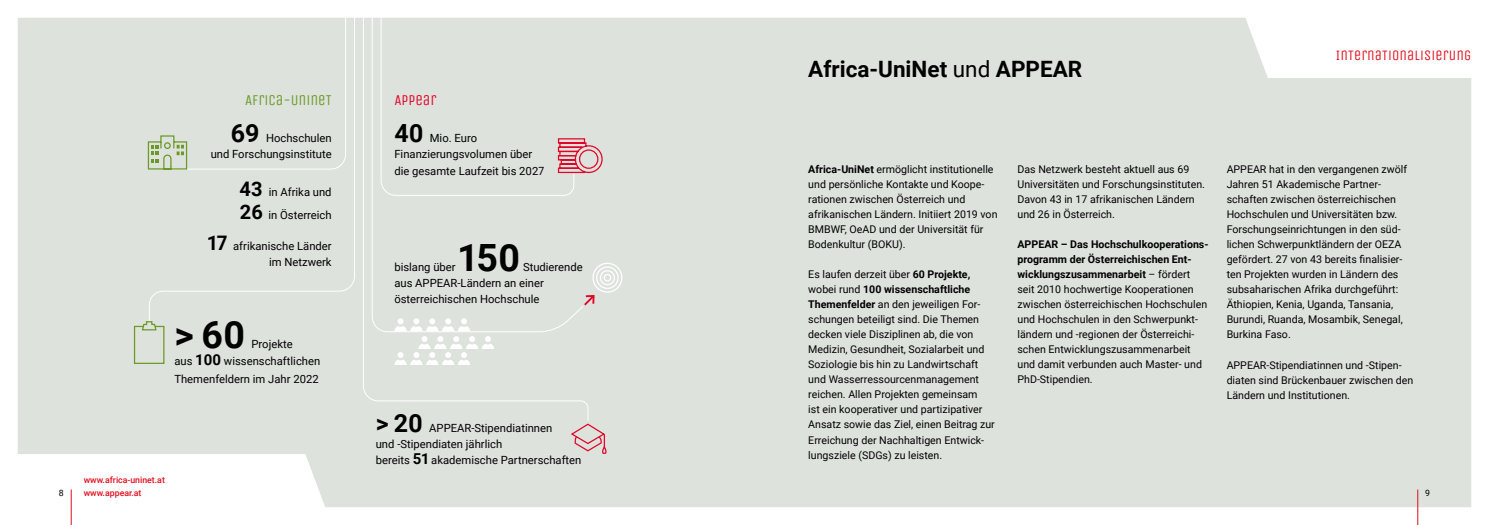
<style>
.page{position:relative;width:1489px;height:525px;background:#fff}
.page>*{position:absolute;margin:0;border:0;box-sizing:border-box;transform-origin:0 0}
.t1{font:700 37.5px "Roboto";color:#000}
.t2{font:700 25px "Roboto";color:#000}
.t3{font:700 22.5px "Roboto";color:#000}
.t4{font:15px "Unica One";color:#6b9927}
.t5{font:15px "Unica One";color:#e20428}
.t6{font:14.38px "Unica One";letter-spacing:.01em;color:#e30c1c}
.t7{font:11.25px/16.2px "Roboto";color:#000}
.t8{font:10.62px/15px "Roboto";color:#000}
.t9{font:500 8.75px/12.5px "Roboto";color:#e30c1c}
.t10{font:8.75px "Roboto";color:#000}
.s1{font-weight:700;font-size:20px}
.s2{font-weight:700;font-size:15px}
.s3{font-weight:400}
.s4{font-weight:700}
</style>
<div class="page">
<div style="left:18px;top:18px;width:1452px;height:489px;background:#dee2dd"></div>
<div style="left:362px;top:18px;width:227px;height:403px;background:#dee2dd"></div>
<div style="left:148px;top:18px;width:207px;height:304px;background:#dee2dd"></div>
<div style="left:371px;top:18px;width:213px;height:314px;background:#dee2dd"></div>
<div style="left:380px;top:18px;width:194px;height:178px;background:#dee2dd"></div>
<div style="left:147px;top:18px;width:199px;height:152px;background:#dee2dd"></div>
<svg style="left:570px;top:422px;width:37px;height:32px"></svg>
<svg style="left:133px;top:320px;width:32px;height:44px"></svg>
<svg style="left:557px;top:137px;width:46px;height:37px;background:#df9ca4"></svg>
<svg style="left:582px;top:260px;width:41px;height:47px;background:#e2e0dd"></svg>
<svg style="left:394px;top:318px;width:100px;height:47px"></svg>
<hr style="left:71px;top:489px;width:1px;height:35px;background:#e30c1c">
<hr style="left:1417px;top:489px;width:1px;height:35px;background:#e30c1c">
<h3 class="t4" style="left:245px;top:91px;width:88px">AFRICA-UNINET</h3>
<h3 class="t5" style="left:394px;top:91px;width:43px">APPEAR</h3>
<h2 class="t2" style="left:231px;top:115px;width:30px">69</h2>
<p class="t7" style="left:211px;top:129px;width:122px;text-align:right">Hochschulen<br>und Forschungsinstitute</p>
<p class="t7" style="left:239px;top:179px;width:93px;line-height:23.5px"><span class="s1">43</span> in Afrika und<br><span class="s1">26</span> in Österreich</p>
<p class="t7" style="left:207px;top:237px;width:126px;text-align:right"><span class="s1">17</span> afrikanische Länder im Netzwerk</p>
<h1 class="t1" style="left:174px;top:308px;width:72px">&gt; 60</h1>
<p class="t7" style="left:174px;top:334px;width:147px;line-height:17.5px;text-indent:77px">Projekte<br>aus <span class="s2">100</span> wissenschaftlichen<br>Themenfeldern im Jahr 2022</p>
<h2 class="t2" style="left:394px;top:115px;width:31px">40</h2>
<p class="t7" style="left:394px;top:129px;width:151px;text-indent:35px">Mio. Euro<br>Finanzierungsvolumen über die gesamte Laufzeit bis 2027</p>
<h1 class="t1" style="left:458px;top:231px;width:63px">150</h1>
<p class="t7" style="left:394px;top:258px;width:63px">bislang über</p>
<p class="t7" style="left:394px;top:258px;width:190px;text-indent:129px">Studierende aus APPEAR-Ländern an einer österreichischen Hochschule</p>
<h2 class="t2" style="left:376px;top:405px;width:49px">&gt; 20</h2>
<p class="t7" style="left:376px;top:419px;width:207px;text-indent:53px">APPEAR-Stipendiatinnen<br>und -Stipendiaten jährlich<br>bereits <span class="s2">51</span> akademische Partnerschaften</p>
<h3 class="t3" style="left:808px;top:53px;width:275px">Africa-UniNet <span class="s3">und</span> APPEAR</h3>
<h3 class="t6" style="left:1335px;top:47px;width:137px">INTERNATIONALISIERUNG</h3>
<p class="t8" style="left:808px;top:161px;width:191px"><span class="s4">Africa-UniNet</span> ermöglicht institutionelle und persönliche Kontakte und Koope&shy;rationen zwischen Österreich und afrikanischen Ländern. Initiiert 2019 von BMBWF, OeAD und der Universität für Bodenkultur (BOKU).</p>
<p class="t8" style="left:808px;top:266px;width:188px">Es laufen derzeit über <span class="s4">60 Projekte, </span>wobei rund <span class="s4">100 wissenschaftliche Themenfelder</span> an den jeweiligen For&shy;schungen beteiligt sind. Die Themen decken viele Disziplinen ab, die von Medizin, Gesundheit, Sozialarbeit und Soziologie bis hin zu Landwirtschaft und Wasserressourcenmanagement reichen. Allen Projekten gemeinsam<br>ist ein kooperativer und partizipativer Ansatz sowie das Ziel, einen Beitrag zur Erreichung der Nachhaltigen Entwick&shy;lungsziele (SDGs) zu leisten.</p>
<p class="t8" style="left:1017px;top:161px;width:189px">Das Netzwerk besteht aktuell aus 69<br>Universitäten und Forschungsinstituten.<br>Davon 43 in 17 afrikanischen Ländern und 26 in Österreich.</p>
<p class="t8" style="left:1017px;top:236px;width:191px"><span class="s4">APPEAR – Das Hochschulkooperations&shy;programm der Österreichischen Ent&shy;wicklungszusammenarbeit</span> – fördert seit 2010 hochwertige Kooperationen zwischen österreichischen Hochschulen und Hochschulen in den Schwerpunkt&shy;ländern und -regionen der Österreichi&shy;schen Entwicklungszusammenarbeit und damit verbunden auch Master- und PhD-Stipendien.</p>
<p class="t8" style="left:1226px;top:161px;width:182px">APPEAR hat in den vergangenen zwölf Jahren 51 Akademische Partner&shy;schaften zwischen österreichischen Hochschulen und Universitäten bzw.<br>Forschungseinrichtungen in den süd&shy;lichen Schwerpunktländern der OEZA gefördert. 27 von 43 bereits finalisier&shy;ten Projekten wurden in Ländern des subsaharischen Afrika durchgeführt:<br>Äthiopien, Kenia, Uganda, Tansania, Burundi, Ruanda, Mosambik, Senegal, Burkina Faso.</p>
<p class="t8" style="left:1226px;top:356px;width:188px">APPEAR-Stipendiatinnen und -Stipen&shy;diaten sind Brückenbauer zwischen den<br>Ländern und Institutionen.</p>
<p class="t9" style="left:84px;top:473px;width:83px">www.africa-uninet.at www.appear.at</p>
<p class="t10" style="left:59px;top:486px;width:6px">8</p>
<p class="t10" style="left:1424px;top:486px;width:6px">9</p>
</div>
